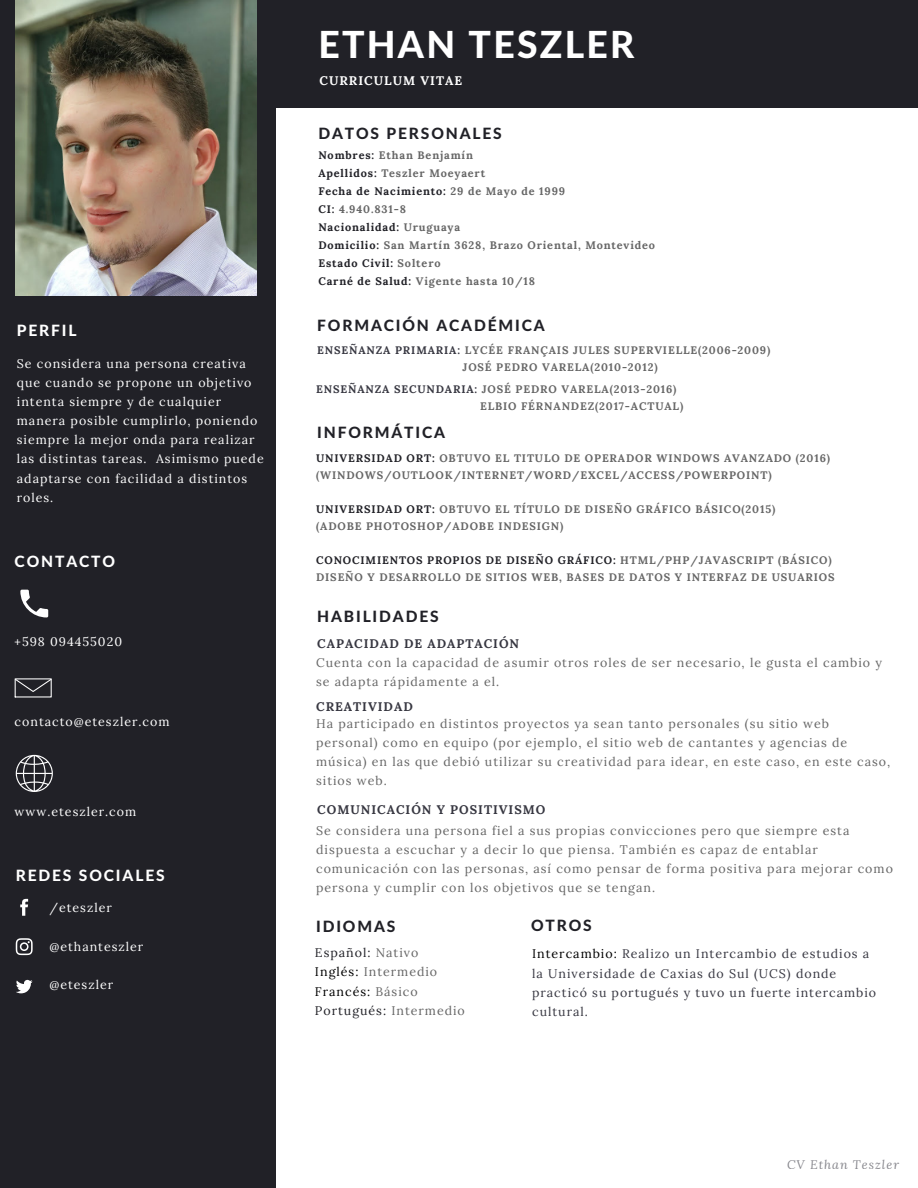
<style>
.page{position:relative;width:918px;height:1188px;background:#fff}
.page>*{position:absolute;margin:0;border:0;box-sizing:border-box;transform-origin:0 0}
.t1{font:800 37.35px "Lato";letter-spacing:.06em;color:#fff}
.t2{font:800 15.6px "Lato";letter-spacing:.12em;color:#212127}
.t3{font:800 15.6px "Lato";letter-spacing:.12em;color:#fff}
.t4{font:12.45px/19.2px "Lora";letter-spacing:.08em;color:#666}
.t5{font:12.45px/19.2px "Lora";letter-spacing:.08em;color:#fff}
.t6{font:12.45px/19.2px "Lora";letter-spacing:.08em;color:#373741}
.t7{font:700 12.45px "Lora";letter-spacing:.08em;color:#373741}
.t8{font:700 12.45px "Lora";letter-spacing:.08em;color:#fff}
.t9{font:italic 12.45px "Lora";letter-spacing:.08em;color:#373741}
.t10{font:700 10.95px/18px "Lora";letter-spacing:.08em;color:#666}
.s1{color:#212127}
.s2{color:#373741}
.s3{color:#000}
</style>
<div class="page">
<div style="left:0;top:0;width:276px;height:1188px;background:#212127"></div>
<svg style="left:16px;top:938px;width:17px;height:17px"></svg>
<svg style="left:16px;top:980px;width:17px;height:13px"></svg>
<svg style="left:20px;top:899px;width:8px;height:17px"></svg>
<div style="left:0;top:0;width:918px;height:108px;background:#212127"></div>
<svg style="left:16px;top:755px;width:37px;height:37px"></svg>
<svg style="left:15px;top:678px;width:37px;height:20px"></svg>
<svg style="left:20px;top:590px;width:28px;height:27px"></svg>
<img style="left:16px;top:0;width:240px;height:296px">
<h2 class="t3" style="left:17px;top:320px;width:61px">PERFIL</h2>
<p class="t5" style="left:17px;top:354px;width:248px">Se considera una persona creativa que cuando se propone un objetivo intenta siempre y de cualquier manera posible cumplirlo, poniendo siempre la mejor onda para realizar las distintas tareas. Asimismo puede adaptarse con facilidad a distintos roles.</p>
<h2 class="t3" style="left:15px;top:552px;width:102px">CONTACTO</h2>
<p class="t5" style="left:15px;top:632px;width:109px">+598 094455020</p>
<p class="t5" style="left:15px;top:712px;width:156px">contacto@eteszler.com</p>
<p class="t5" style="left:15px;top:802px;width:123px">www.eteszler.com</p>
<h2 class="t3" style="left:16px;top:866px;width:150px">REDES SOCIALES</h2>
<p class="t5" style="left:49px;top:898px;width:64px">/eteszler</p>
<p class="t5" style="left:49px;top:937px;width:95px">@ethanteszler</p>
<p class="t5" style="left:49px;top:975px;width:65px">@eteszler</p>
<h1 class="t1" style="left:318px;top:21px;width:317px">ETHAN TESZLER</h1>
<p class="t8" style="left:319px;top:73px;width:144px">CURRICULUM VITAE</p>
<h2 class="t2" style="left:318px;top:123px;width:185px">DATOS PERSONALES</h2>
<p class="t10" style="left:318px;top:146px;width:338px"><span class="s1">Nombres:</span> Ethan Benjamín<br><span class="s1">Apellidos:</span> Teszler Moeyaert<br><span class="s1">Fecha de Nacimiento:</span> 29 de Mayo de 1999<br><span class="s1">CI:</span> 4.940.831-8<br><span class="s1">Nacionalidad:</span> Uruguaya<br><span class="s1">Domicilio:</span> San Martín 3628, Brazo Oriental, Montevideo<br><span class="s1">Estado Civil:</span> Soltero<br><span class="s1">Carné de Salud:</span> Vigente hasta 10/18</p>
<h2 class="t2" style="left:317px;top:316px;width:229px">FORMACIÓN ACADÉMICA</h2>
<p class="t10" style="left:463px;top:342px;width:309px;line-height:16.8px;text-indent:-145px"><span class="s2">ENSEÑANZA PRIMARIA:</span> LYCÉE FRANÇAIS JULES SUPERVIELLE(2006-2009)<br>JOSÉ PEDRO VARELA(2010-2012)</p>
<p class="t10" style="left:480px;top:380px;width:205px;line-height:16.8px;text-indent:-164px"><span class="s2">ENSEÑANZA SECUNDARIA:</span> JOSÉ PEDRO VARELA(2013-2016)<br>ELBIO FÉRNANDEZ(2017-ACTUAL)</p>
<h2 class="t2" style="left:317px;top:423px;width:129px">INFORMÁTICA</h2>
<p class="t10" style="left:316px;top:450px;width:515px;line-height:16.8px"><span class="s1">UNIVERSIDAD ORT:</span> OBTUVO EL TITULO DE OPERADOR WINDOWS AVANZADO (2016) (WINDOWS/OUTLOOK/INTERNET/WORD/EXCEL/ACCESS/POWERPOINT)</p>
<p class="t10" style="left:316px;top:501px;width:461px;line-height:16.8px"><span class="s1">UNIVERSIDAD ORT:</span> OBTUVO EL TÍTULO DE DISEÑO GRÁFICO BÁSICO(2015) (ADOBE PHOTOSHOP/ADOBE INDESIGN)</p>
<p class="t10" style="left:316px;top:551px;width:520px;line-height:16.8px"><span class="s1">CONOCIMIENTOS PROPIOS DE DISEÑO GRÁFICO:</span> HTML/PHP/JAVASCRIPT (BÁSICO)<br>DISEÑO Y DESARROLLO DE SITIOS WEB, BASES DE DATOS Y INTERFAZ DE USUARIOS</p>
<h2 class="t2" style="left:317px;top:607px;width:123px">HABILIDADES</h2>
<p class="t7" style="left:317px;top:635px;width:203px">CAPACIDAD DE ADAPTACIÓN</p>
<p class="t4" style="left:316px;top:653px;width:567px">Cuenta con la capacidad de asumir otros roles de ser necesario, le gusta el cambio y se adapta rápidamente a el.</p>
<p class="t7" style="left:316px;top:698px;width:98px">CREATIVIDAD</p>
<p class="t4" style="left:316px;top:714px;width:576px">Ha participado en distintos proyectos ya sean tanto personales (su sitio web personal) como en equipo (por ejemplo, el sitio web de cantantes y agencias de música) en las que debió utilizar su creatividad para idear, en este caso, en este caso, sitios web.</p>
<p class="t4" style="left:316px;top:821px;width:578px">Se considera una persona fiel a sus propias convicciones pero que siempre esta dispuesta a escuchar y a decir lo que piensa. También es capaz de entablar comunicación con las personas, así como pensar de forma positiva para mejorar como persona y cumplir con los objetivos que se tengan.</p>
<p class="t7" style="left:317px;top:802px;width:230px">COMUNICACIÓN Y POSITIVISMO</p>
<h2 class="t2" style="left:316px;top:916px;width:81px">IDIOMAS</h2>
<h2 class="t2" style="left:531px;top:915px;width:62px">OTROS</h2>
<p class="t4" style="left:315px;top:943px;width:151px"><span class="s1">Español:</span> Nativo<br><span class="s3">Inglés:</span> Intermedio<br><span class="s3">Francés:</span> Básico<br><span class="s1">Portugués:</span> Intermedio</p>
<p class="t6" style="left:532px;top:945px;width:346px"><span class="s3">Intercambio:</span> Realizo un Intercambio de estudios a la Universidade de Caxias do Sul (UCS) donde practicó su portugués y tuvo un fuerte intercambio cultural.</p>
<p class="t9" style="left:787px;top:1157px;width:114px">CV Ethan Teszler</p>
</div>
